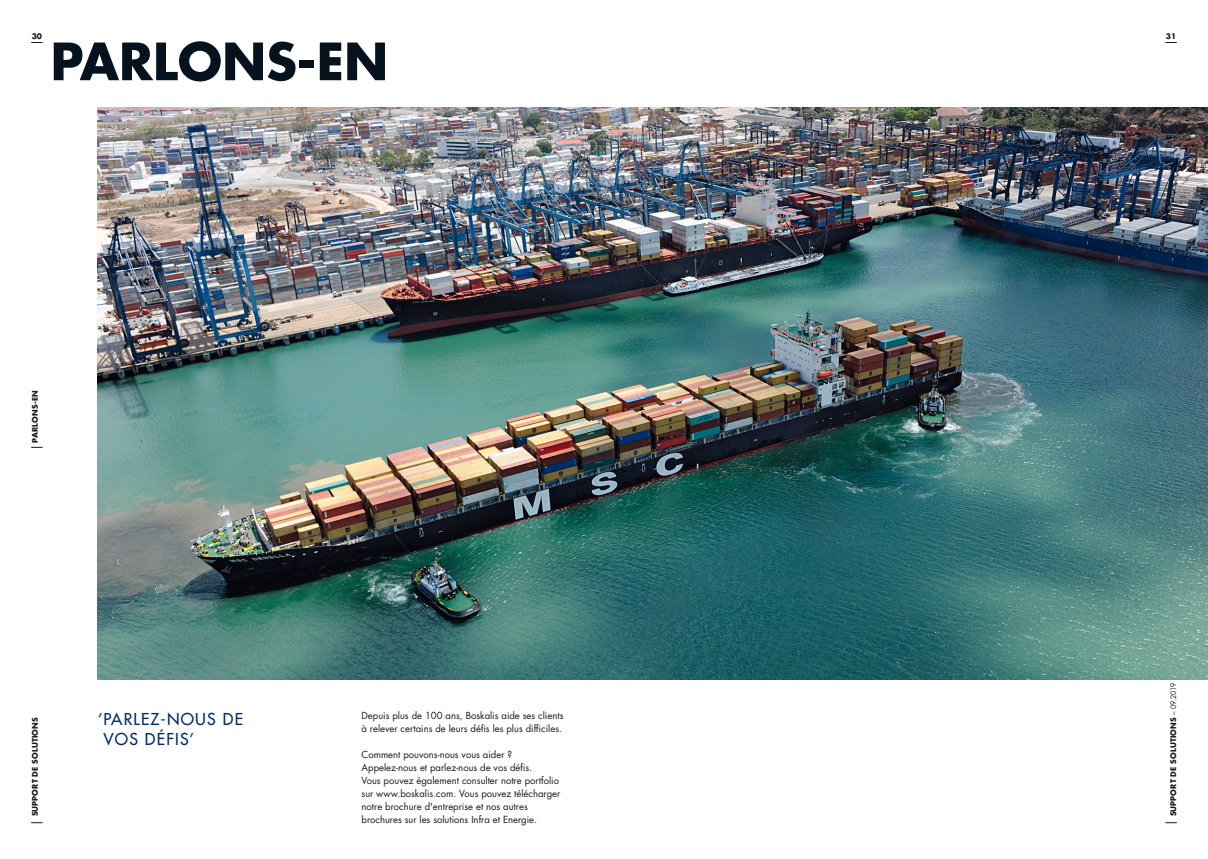
<style>
.page{position:relative;width:1208px;height:859px;background:#fff}
.page>*{position:absolute;margin:0;border:0;box-sizing:border-box;transform-origin:0 0}
.t1{font:700 50px "Futura Std";color:#06131e}
.t2{font:500 16px/19.5px "Futura Std";letter-spacing:.075em;color:#002b6c}
.t3{font:9.5px/13px "Futura Std";color:#1a171c}
.t4{font:700 7.5px "Futura Std";letter-spacing:.02em;color:#1a171c}
.s1{font-weight:400}
</style>
<div class="page">
<svg style="left:31px;top:822px;width:12px;height:1px"></svg>
<svg style="left:31px;top:42px;width:12px;height:1px"></svg>
<svg style="left:31px;top:447px;width:12px;height:1px"></svg>
<img style="left:98px;top:108px;width:1110px;height:572px">
<p class="t4" style="left:32px;top:31px;width:12px">30</p>
<p class="t4" style="left:1166px;top:31px;width:12px">31</p>
<h1 class="t1" style="left:51px;top:28px;width:339px">PARLONS-EN</h1>
<p class="t4" style="left:30px;top:443px;width:53px;rotate:-90deg">Parlons-en</p>
<p class="t4" style="left:30px;top:816px;width:101px;rotate:-90deg">SUPPORT DE SOLUTIONS</p>
<h2 class="t2" style="left:103px;top:709px;width:141px;text-indent:-6px">‘PARLEZ-NOUS DE<br>VOS DÉFIS’</h2>
<p class="t3" style="left:361px;top:709px;width:203px">Depuis plus de 100 ans, Boskalis aide ses clients à relever certains de leurs défis les plus difficiles.</p>
<p class="t3" style="left:361px;top:748px;width:200px">Comment pouvons-nous vous aider ?<br>Appelez-nous et parlez-nous de vos défis.<br>Vous pouvez également consulter notre portfolio sur www.boskalis.com. Vous pouvez télécharger notre brochure d'entreprise et nos autres brochures sur les solutions Infra et Energie.</p>
<p class="t4" style="left:1168px;top:816px;width:136px;rotate:-90deg">SUPPORT DE SOLUTIONS <span class="s1">– 09.2019</span></p>
</div>
